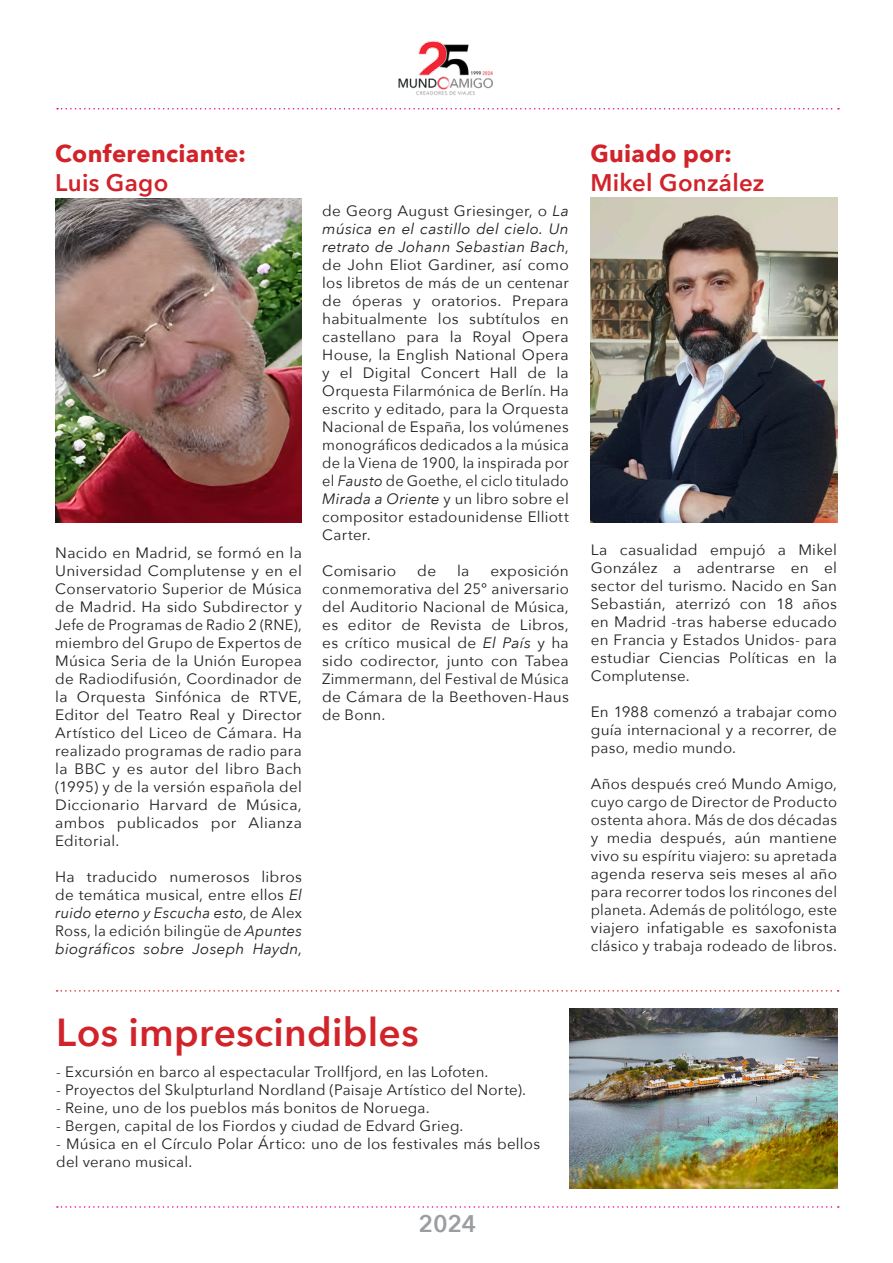
<style>
.page{position:relative;width:893px;height:1263px;background:#fff}
.page>*{position:absolute;margin:0;border:0;box-sizing:border-box;transform-origin:0 0}
.t1{font:600 39px "Avenir Next";letter-spacing:.005em;color:#d1232a}
.H4_Subtitulo_Cuerpo{font:700 24px "Avenir Next";letter-spacing:.01em;color:#d1232a}
.t2{font:600 24px "Avenir Next";letter-spacing:.01em;color:#d1232a}
.t3{font:600 24px "Avenir Next";color:#9b9da0}
.Contenido_1C{font:15px/18px "Avenir Next";letter-spacing:.015em;color:#231f20;text-align:justify}
.s1{font-style:italic}
</style>
<div class="page">
<img style="left:398px;top:40px;width:95px;height:56px">
<svg style="left:57px;top:108px;width:782px;height:2px"></svg>
<svg style="left:57px;top:1206px;width:782px;height:2px"></svg>
<svg style="left:57px;top:990px;width:782px;height:2px"></svg>
<img style="left:570px;top:1008px;width:268px;height:180px">
<img style="left:55px;top:198px;width:246px;height:324px">
<img style="left:590px;top:198px;width:247px;height:324px">
<p class="H4_Subtitulo_Cuerpo" style="left:55px;top:133px;width:192px">Conferenciante:</p>
<p class="t2" style="left:55px;top:162px;width:115px">Luis Gago</p>
<p class="Contenido_1C" style="left:55px;top:543px;width:248px">Nacido en Madrid, se formó en la Universidad Complutense y en el Conservatorio Superior de Música de Madrid. Ha sido Subdirector y Jefe de Programas de Radio 2 (RNE), miembro del Grupo de Expertos de Música Seria de la Unión Europea de Radiodifusión, Coordinador de la Orquesta Sinfónica de RTVE, Editor del Teatro Real y Director Artístico del Liceo de Cámara. Ha realizado programas de radio para la BBC y es autor del libro Bach (1995) y de la versión española del Diccionario Harvard de Música, ambos publicados por Alianza Editorial.</p>
<p class="Contenido_1C" style="left:55px;top:867px;width:248px">Ha traducido numerosos libros de temática musical, entre ellos <span class="s1">El ruido eterno y Escucha esto</span>, de Alex Ross, la edición bilingüe de <span class="s1">Apuntes biográficos sobre Joseph Haydn</span>,</p>
<p class="Contenido_1C" style="left:322px;top:201px;width:248px">de Georg August Griesinger, o <span class="s1">La música en el castillo del cielo. Un retrato de Johann Sebastian Bach</span>, de John Eliot Gardiner, así como los libretos de más de un centenar de óperas y oratorios. Prepara habitualmente los subtítulos en castellano para la Royal Opera House, la English National Opera y el Digital Concert Hall de la Orquesta Filarmónica de Berlín. Ha escrito y editado, para la Orquesta Nacional de España, los volúmenes monográficos dedicados a la música de la Viena de 1900, la inspirada por el <span class="s1">Fausto</span> de Goethe, el ciclo titulado <span class="s1">Mirada a Oriente</span> y un libro sobre el compositor estadounidense Elliott Carter.</p>
<p class="Contenido_1C" style="left:322px;top:561px;width:76px">Comisario</p>
<p class="Contenido_1C" style="left:417px;top:561px;width:20px">de</p>
<p class="Contenido_1C" style="left:457px;top:561px;width:14px">la</p>
<p class="Contenido_1C" style="left:322px;top:561px;width:248px;text-indent:168px">exposición conmemorativa del 25º aniversario del Auditorio Nacional de Música, es editor de Revista de Libros, es crítico musical de <span class="s1">El País</span> y ha sido codirector, junto con Tabea Zimmermann, del Festival de Música de Cámara de la Beethoven-Haus de Bonn.</p>
<p class="H4_Subtitulo_Cuerpo" style="left:590px;top:133px;width:143px">Guiado por:</p>
<p class="t2" style="left:590px;top:162px;width:176px">Mikel González</p>
<p class="Contenido_1C" style="left:591px;top:540px;width:248px">La casualidad empujó a Mikel González a adentrarse en el sector del turismo. Nacido en San Sebastián, aterrizó con 18 años en Madrid -tras haberse educado en Francia y Estados Unidos- para estudiar Ciencias Políticas en la Complutense.</p>
<p class="Contenido_1C" style="left:591px;top:702px;width:248px">En 1988 comenzó a trabajar como guía internacional y a recorrer, de paso, medio mundo.</p>
<p class="Contenido_1C" style="left:591px;top:774px;width:248px">Años después creó Mundo Amigo, cuyo cargo de Director de Producto ostenta ahora. Más de dos décadas y media después, aún mantiene vivo su espíritu viajero: su apretada agenda reserva seis meses al año para recorrer todos los rincones del planeta. Además de politólogo, este viajero infatigable es saxofonista clásico y trabaja rodeado de libros.</p>
<p class="t1" style="left:56px;top:999px;width:364px">Los imprescindibles</p>
<p class="Contenido_1C" style="left:56px;top:1062px;width:434px">- Excursión en barco al espectacular Trollfjord, en las Lofoten.</p>
<p class="Contenido_1C" style="left:56px;top:1080px;width:471px">- Proyectos del Skulpturland Nordland (Paisaje Artístico del Norte).</p>
<p class="Contenido_1C" style="left:56px;top:1098px;width:375px">- Reine, uno de los pueblos más bonitos de Noruega.</p>
<p class="Contenido_1C" style="left:56px;top:1116px;width:409px">- Bergen, capital de los Fiordos y ciudad de Edvard Grieg.</p>
<p class="Contenido_1C" style="left:56px;top:1134px;width:485px">- Música en el Círculo Polar Ártico: uno de los festivales más bellos del verano musical.</p>
<h2 class="t3" style="left:418px;top:1203px;width:60px">2024</h2>
</div>
